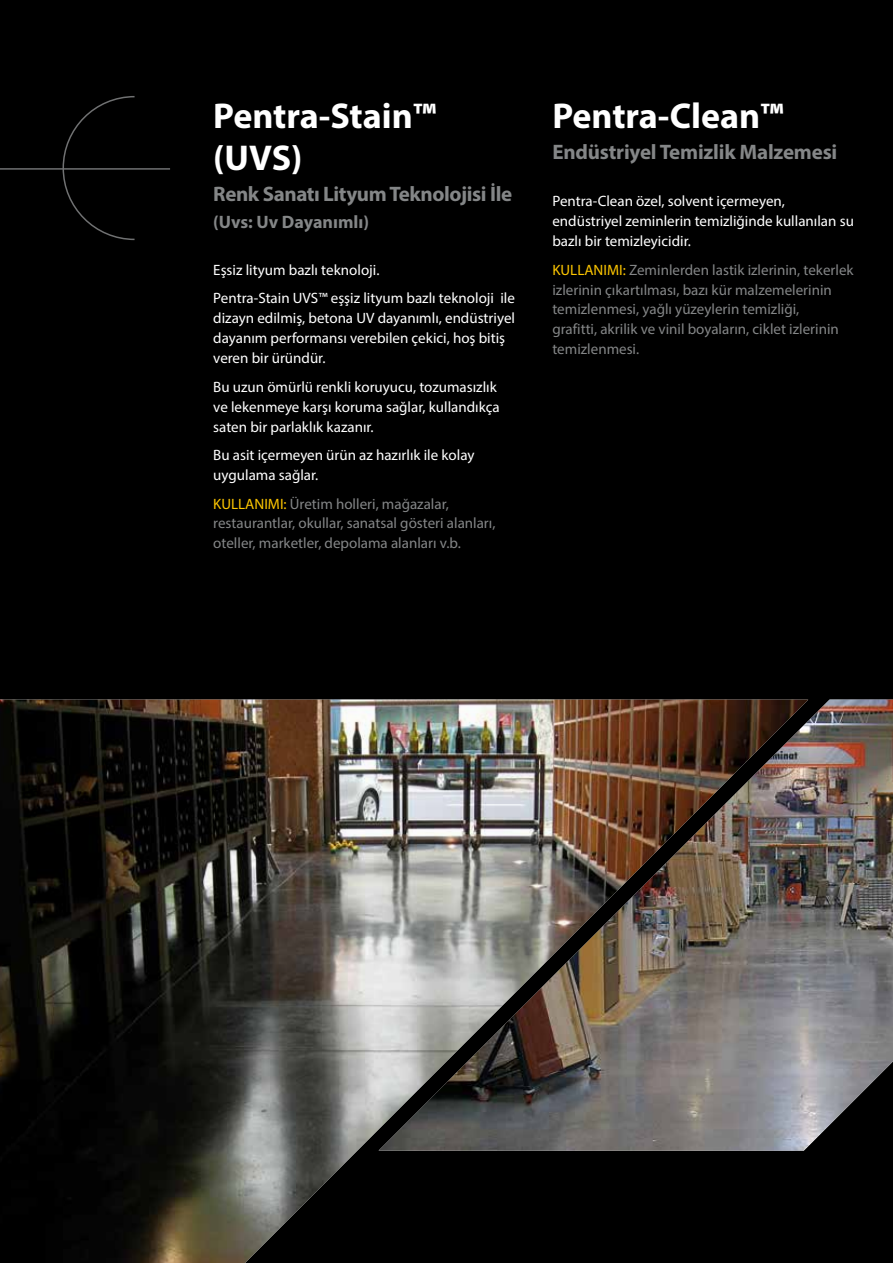
<style>
.page{position:relative;width:893px;height:1263px;background:#000}
.page>*{position:absolute;margin:0;border:0;box-sizing:border-box;transform-origin:0 0}
.t1{font:700 36px/41.7px "Myriad Pro";color:#fff}
.t2{font:700 21px "Myriad Pro";letter-spacing:-.015em;color:#848687}
.t3{font:700 18px "Myriad Pro";color:#848687}
.t4{font:15px/20px "Myriad Pro";color:#fff}
.t5{font:15px/20px "Myriad Pro";color:#848687}
.s1{color:#fdc600}
</style>
<div class="page">
<img style="left:808px;top:700px;width:85px;height:447px">
<img style="left:0;top:700px;width:808px;height:563px">
<hr style="left:0;top:168px;width:170px;height:2px;background:#707172">
<svg style="left:62px;top:96px;width:74px;height:145px"></svg>
<h1 class="t1" style="left:213px;top:94px;width:224px">Pentra-Stain™ (UVS)</h1>
<h2 class="t2" style="left:213px;top:180px;width:300px">Renk Sanatı Lityum Teknolojisi İle</h2>
<p class="t3" style="left:213px;top:210px;width:157px">(Uvs: Uv Dayanımlı)</p>
<p class="t4" style="left:213px;top:255px;width:303px;line-height:28.5px">Eşsiz lityum bazlı teknoloji.<br>Pentra-Stain UVS™ eşşiz lityum bazlı teknoloji ile</p>
<p class="t4" style="left:213px;top:308px;width:303px">dizayn edilmiş, betona UV dayanımlı, endüstriyel dayanım performansı verebilen çekici, hoş bitiş veren bir üründür.</p>
<p class="t4" style="left:213px;top:376px;width:288px">Bu uzun ömürlü renkli koruyucu, tozumasızlık ve lekenmeye karşı koruma sağlar, kullandıkça saten bir parlaklık kazanır.</p>
<p class="t4" style="left:213px;top:445px;width:263px">Bu asit içermeyen ürün az hazırlık ile kolay uygulama sağlar.</p>
<p class="t5" style="left:213px;top:493px;width:284px"><span class="s1">KULLANIMI:</span> Üretim holleri, mağazalar, restaurantlar, okullar, sanatsal gösteri alanları, oteller, marketler, depolama alanları v.b.</p>
<h1 class="t1" style="left:552px;top:94px;width:233px">Pentra-Clean™</h1>
<h2 class="t2" style="left:552px;top:138px;width:286px">Endüstriyel Temizlik Malzemesi</h2>
<p class="t4" style="left:552px;top:191px;width:303px">Pentra-Clean özel, solvent içermeyen, endüstriyel zeminlerin temizliğinde kullanılan su bazlı bir temizleyicidir.</p>
<p class="t5" style="left:552px;top:259px;width:303px"><span class="s1">KULLANIMI:</span> Zeminlerden lastik izlerinin, tekerlek izlerinin çıkartılması, bazı kür malzemelerinin temizlenmesi, yağlı yüzeylerin temizliği,<br>grafitti, akrilik ve vinil boyaların, ciklet izlerinin temizlenmesi.</p>
</div>
